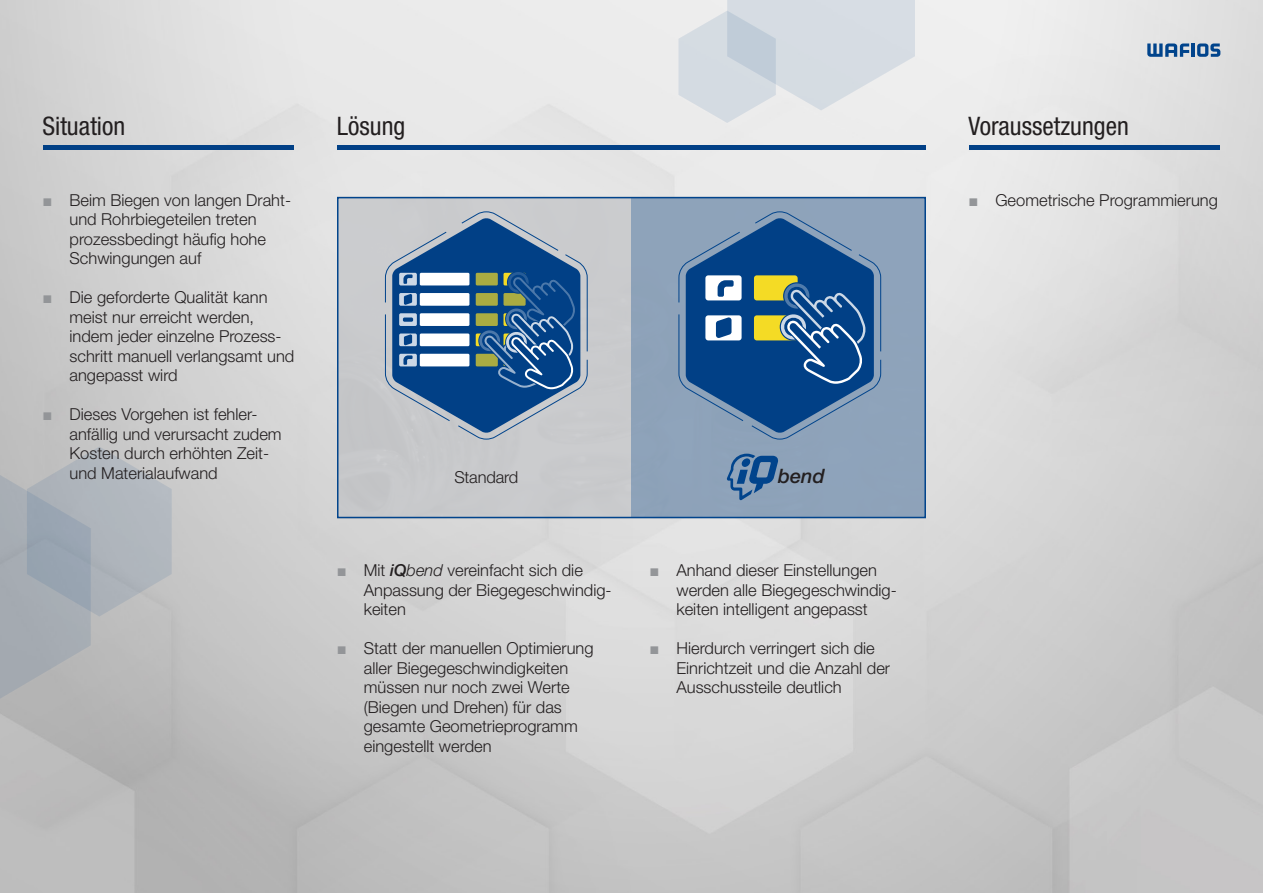
<style>
.page{position:relative;width:1263px;height:893px;background:#fff}
.page>*{position:absolute;margin:0;border:0;box-sizing:border-box;transform-origin:0 0}
.Headline{font:condensed 25.5px "Helvetica Neue LT";color:#231f20}
.iQ-Bezeichnung{font:italic 500 19.8px "Helvetica Neue LT";color:#231f20}
.Fließtext{font:300 16.5px/19.5px "Helvetica Neue LT";color:#231f20}
.s1{font-family:"Arial";font-weight:400;color:#939598}
.s2{font-weight:500;font-style:italic}
.s3{font-style:italic}
</style>
<div class="page">
<img style="left:0;top:0;width:1263px;height:893px">
<svg style="left:0;top:446px;width:172px;height:258px;background:#aeb3b8"></svg>
<svg style="left:678px;top:0;width:237px;height:123px;background:#d9dfe4"></svg>
<hr style="left:43px;top:146px;width:251px;height:4px;background:#014086">
<hr style="left:337px;top:146px;width:589px;height:4px;background:#014086">
<hr style="left:969px;top:146px;width:251px;height:4px;background:#014086">
<div style="left:340px;top:200px;width:291px;height:315px;background:#c9cacc"></div>
<div style="left:631px;top:197px;width:295px;height:321px;background:#8ea3ba"></div>
<svg style="left:384px;top:211px;width:204px;height:229px;background:#bec2c8"></svg>
<svg style="left:392px;top:218px;width:188px;height:215px;background:#557ca2"></svg>
<svg style="left:678px;top:211px;width:203px;height:229px"></svg>
<svg style="left:686px;top:218px;width:188px;height:215px"></svg>
<svg style="left:727px;top:454px;width:52px;height:46px"></svg>
<svg style="left:1147px;top:44px;width:42px;height:12px"></svg>
<hr style="left:1191px;top:44px;width:4px;height:13px;background:#01448c">
<svg style="left:1197px;top:44px;width:23px;height:12px"></svg>
<p class="Headline" style="left:42px;top:112px;width:84px">Situation</p>
<p class="Headline" style="left:337px;top:112px;width:70px">Lösung</p>
<p class="Fließtext" style="left:70px;top:190px;width:223px;text-indent:-27px"><span class="s1">■</span> Beim Biegen von langen Draht&shy;und Rohrbiegeteilen treten prozessbedingt häufig hohe<br>Schwingungen auf</p>
<p class="Fließtext" style="left:70px;top:287px;width:226px;text-indent:-27px"><span class="s1">■</span> Die geforderte Qualität kann meist nur erreicht werden, indem jeder einzelne Prozess&shy;schritt manuell verlangsamt und angepasst wird</p>
<p class="Fließtext" style="left:70px;top:404px;width:214px;text-indent:-27px"><span class="s1">■</span> Dieses Vorgehen ist fehler&shy;anfällig und verursacht zudem<br>Kosten durch erhöhten Zeit&shy;und Materialaufwand</p>
<p class="Fließtext" style="left:454px;top:467px;width:65px">Standard</p>
<p class="iQ-Bezeichnung" style="left:778px;top:464px;width:48px">bend</p>
<p class="Fließtext" style="left:364px;top:560px;width:249px;text-indent:-27px"><span class="s1">■</span> Mit <span class="s2">iQ</span><span class="s3">bend</span> vereinfacht sich die<br>Anpassung der Biegegeschwindig&shy;keiten</p>
<p class="Fließtext" style="left:364px;top:638px;width:231px;text-indent:-27px"><span class="s1">■</span> Statt der manuellen Optimierung aller Biegegeschwindigkeiten müssen nur noch zwei Werte (Biegen und Drehen) für das gesamte Geometrieprogramm eingestellt werden</p>
<p class="Fließtext" style="left:676px;top:560px;width:222px;text-indent:-27px"><span class="s1">■</span> Anhand dieser Einstellungen werden alle Biegegeschwindig&shy;keiten intelligent angepasst</p>
<p class="Fließtext" style="left:676px;top:638px;width:215px;text-indent:-27px"><span class="s1">■</span> Hierdurch verringert sich die<br>Einrichtzeit und die Anzahl der<br>Ausschussteile deutlich</p>
<p class="Headline" style="left:968px;top:112px;width:162px">Voraussetzungen</p>
<p class="Fließtext" style="left:968px;top:190px;width:251px"><span class="s1">■</span> Geometrische Programmierung</p>
</div>
